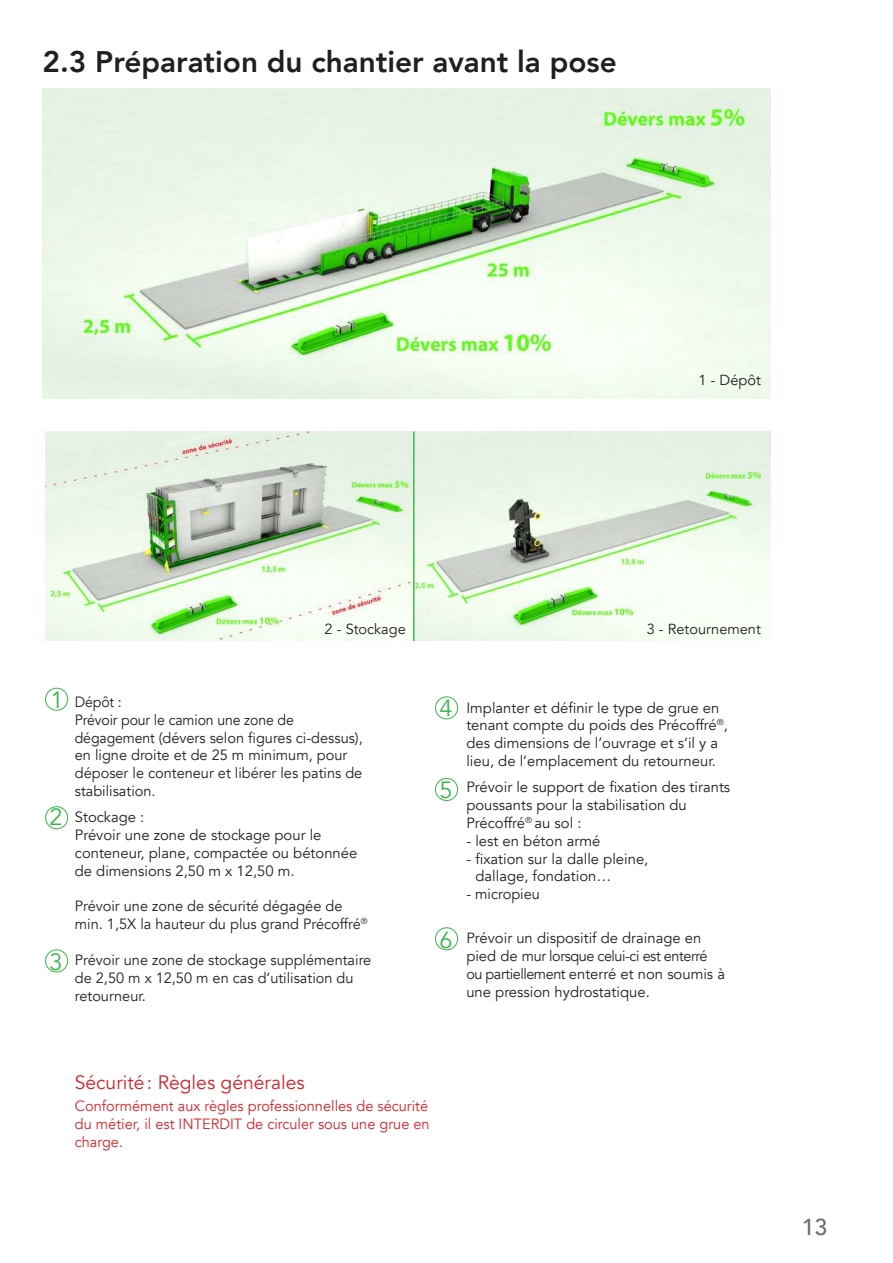
<style>
.page{position:relative;width:893px;height:1263px;background:#fff}
.page>*{position:absolute;margin:0;border:0;box-sizing:border-box;transform-origin:0 0}
.t1{font:800 29.7px "Avenir";color:#231f20}
.t2{font:23.4px "Avenir";color:#3ab54a}
.t3{font:500 23.1px "Avenir";color:#6c6d70}
.t4{font:19.35px "Avenir";color:#d1232a}
.t5{font:14.85px/17.9px "Avenir";color:#231f20}
.t6{font:14.85px/17.9px "Avenir";color:#231f20;scale:.95 1}
.t7{font:14.85px/17.9px "Avenir";color:#d1232a;text-align:justify}
.t8{font:14.55px "Avenir";color:#231f20}
</style>
<div class="page">
<div style="left:45px;top:688px;width:23px;height:22px;border:1px solid #3ab54a;border-radius:50%"></div>
<div style="left:45px;top:806px;width:23px;height:23px;border:1px solid #3ab54a;border-radius:50%"></div>
<div style="left:45px;top:950px;width:23px;height:22px;border:1px solid #3ab54a;border-radius:50%"></div>
<div style="left:435px;top:697px;width:23px;height:22px;border:1px solid #3ab54a;border-radius:50%"></div>
<div style="left:435px;top:778px;width:23px;height:23px;border:1px solid #3ab54a;border-radius:50%"></div>
<img style="left:43px;top:89px;width:728px;height:309px">
<img style="left:415px;top:432px;width:356px;height:209px">
<img style="left:45px;top:432px;width:368px;height:209px">
<div style="left:435px;top:927px;width:23px;height:23px;border:1px solid #3ab54a;border-radius:50%"></div>
<hr style="left:413px;top:432px;width:2px;height:209px;background:#3ab54a">
<h1 class="t1" style="left:43px;top:39px;width:576px">2.3 Préparation du chantier avant la pose</h1>
<p class="t8" style="left:699px;top:371px;width:64px">1 - Dépôt</p>
<p class="t8" style="left:325px;top:620px;width:83px">2 - Stockage</p>
<p class="t8" style="left:647px;top:620px;width:116px">3 - Retournement</p>
<h2 class="t2" style="left:51px;top:686px;width:15px">1</h2>
<h2 class="t2" style="left:50px;top:803px;width:15px">2</h2>
<h2 class="t2" style="left:50px;top:948px;width:15px">3</h2>
<p class="t6" style="left:75px;top:693px;width:305px">Dépôt :<br>Prévoir pour le camion une zone de dégagement (dévers selon figures ci-dessus), en ligne droite et de 25 m minimum, pour déposer le conteneur et libérer les patins de stabilisation.</p>
<p class="t5" style="left:75px;top:809px;width:284px">Stockage :<br>Prévoir une zone de stockage pour le conteneur, plane, compactée ou bétonnée de dimensions 2,50 m x 12,50 m.</p>
<p class="t5" style="left:75px;top:898px;width:294px">Prévoir une zone de sécurité dégagée de min. 1,5X la hauteur du plus grand Précoffré<sup>®</sup></p>
<p class="t5" style="left:75px;top:951px;width:298px">Prévoir une zone de stockage supplémentaire de 2,50 m x 12,50 m en cas d’utilisation du retourneur.</p>
<h2 class="t2" style="left:439px;top:694px;width:15px">4</h2>
<h2 class="t2" style="left:439px;top:776px;width:15px">5</h2>
<h2 class="t2" style="left:439px;top:925px;width:15px">6</h2>
<p class="t5" style="left:466px;top:699px;width:263px">Implanter et définir le type de grue en tenant compte du poids des Précoffré<sup>®</sup>, des dimensions de l’ouvrage et s’il y a lieu, de l’emplacement du retourneur.</p>
<p class="t5" style="left:466px;top:778px;width:265px">Prévoir le support de fixation des tirants poussants pour la stabilisation du<br>Précoffré<sup>®</sup> au sol :</p>
<p class="t5" style="left:466px;top:832px;width:136px">- lest en béton armé</p>
<p class="t5" style="left:475px;top:850px;width:174px;text-indent:-9px">- fixation sur la dalle pleine, dallage, fondation…</p>
<p class="t5" style="left:466px;top:885px;width:75px">- micropieu</p>
<p class="t5" style="left:466px;top:929px;width:260px">Prévoir un dispositif de drainage en pied de mur lorsque celui-ci est enterré ou partiellement enterré et non soumis à une pression hydrostatique.</p>
<h3 class="t4" style="left:75px;top:1071px;width:231px">Sécurité: Règles générales</h3>
<p class="t7" style="left:75px;top:1097px;width:356px">Conformément aux règles professionnelles de sécurité du métier, il est INTERDIT de circuler sous une grue en charge.</p>
<h3 class="t3" style="left:802px;top:1207px;width:27px">13</h3>
</div>
